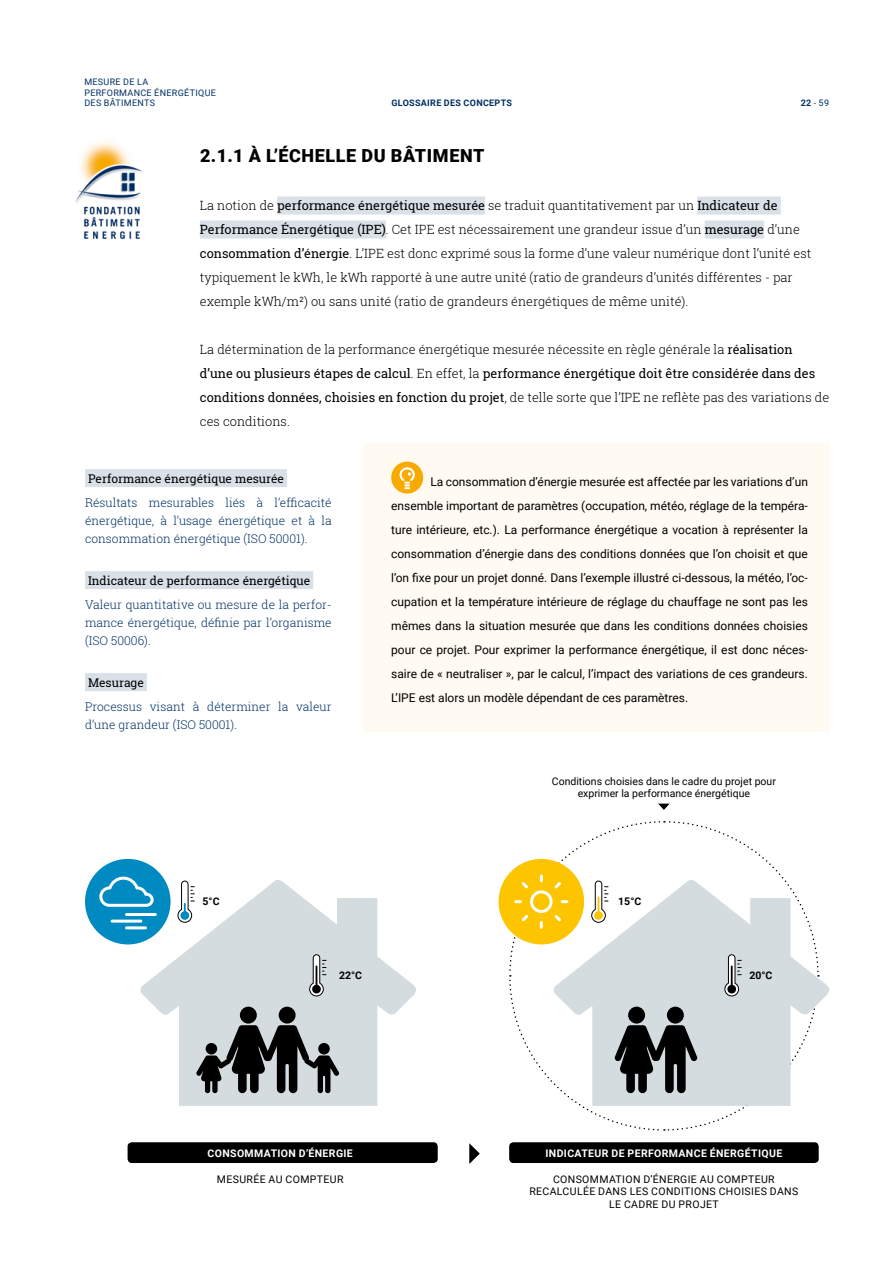
<style>
.page{position:relative;width:893px;height:1263px;background:#fff}
.page>*{position:absolute;margin:0;border:0;box-sizing:border-box;transform-origin:0 0}
.t1{font:900 18px "Roboto";letter-spacing:.035em;color:#000}
.t2{font:300 12.75px/24px "Roboto Slab";color:#000}
.t3{font:12px/24px "Roboto";color:#000;text-align:justify}
.t4{font:300 12px/18px "Roboto Slab";color:#003064;text-align:justify}
.t5{font:12px "Roboto Slab";color:#000}
.t6{font:10.5px/12.6px "Roboto";letter-spacing:.035em;color:#000;text-align:center}
.t7{font:10.5px/12.6px "Roboto";color:#000;text-align:center}
.t8{font:700 10.5px "Roboto";letter-spacing:.035em;color:#fff}
.t9{font:700 10.5px "Roboto";color:#000}
.t10{font:9px/10.8px "Roboto";letter-spacing:.035em;color:#003064}
.t11{font:700 9px "Roboto";letter-spacing:.035em;color:#003064}
.s1{font-weight:700}
.s2{font-weight:400}
</style>
<div class="page">
<img style="left:75px;top:142px;width:67px;height:98px">
<div style="left:363px;top:444px;width:466px;height:288px;background:#fffbf2"></div>
<div style="left:277px;top:197px;width:208px;height:18px;background:#d9e0e8"></div>
<div style="left:697px;top:197px;width:84px;height:18px;background:#d9e0e8"></div>
<div style="left:200px;top:221px;width:186px;height:18px;background:#d9e0e8"></div>
<div style="left:705px;top:221px;width:59px;height:18px;background:#d9e0e8"></div>
<div style="left:391px;top:462px;width:32px;height:32px;background:#f8aa00;border-radius:50%"></div>
<svg style="left:399px;top:467px;width:16px;height:22px"></svg>
<div style="left:85px;top:469px;width:202px;height:18px;background:#d9e0e8"></div>
<div style="left:85px;top:571px;width:228px;height:18px;background:#d9e0e8"></div>
<div style="left:85px;top:673px;width:62px;height:18px;background:#d9e0e8"></div>
<svg style="left:469px;top:1143px;width:11px;height:21px"></svg>
<div style="left:128px;top:1142px;width:310px;height:21px;background:#000;border-radius:4px"></div>
<svg style="left:138px;top:877px;width:278px;height:229px;fill:#d4dcdf"></svg>
<div style="left:279px;top:1007px;width:17px;height:16px;background:#000;border-radius:50%"></div>
<div style="left:240px;top:1007px;width:17px;height:16px;background:#000;border-radius:50%"></div>
<svg style="left:196px;top:1025px;width:143px;height:68px;background:#6b6f70"></svg>
<div style="left:85px;top:859px;width:86px;height:85px;background:#008ac2;border-radius:50%"></div>
<svg style="left:99px;top:876px;width:55px;height:31px"></svg>
<hr style="left:126px;top:913px;width:29px;height:3px;background:#fff">
<hr style="left:126px;top:926px;width:20px;height:3px;background:#fff">
<hr style="left:112px;top:919px;width:29px;height:3px;background:#fff">
<svg style="left:177px;top:880px;width:17px;height:43px"></svg>
<svg style="left:309px;top:954px;width:17px;height:43px"></svg>
<div style="left:312px;top:985px;width:9px;height:8px;background:#000;border-radius:50%"></div>
<svg style="left:658px;top:803px;width:12px;height:7px"></svg>
<div style="left:499px;top:859px;width:85px;height:85px;background:#fdc400;border-radius:50%"></div>
<div style="left:509px;top:1142px;width:310px;height:21px;background:#000;border-radius:4px"></div>
<svg style="left:508px;top:821px;width:311px;height:310px"></svg>
<div style="left:628px;top:1007px;width:17px;height:16px;background:#000;border-radius:50%"></div>
<p class="t10" style="left:84px;top:76px;width:133px">MESURE DE LA<br>PERFORMANCE ÉNERGÉTIQUE<br>DES BÂTIMENTS</p>
<p class="t10" style="left:801px;top:97px;width:30px"><span class="s1">22</span> - 59</p>
<p class="t11" style="left:391px;top:97px;width:122px">GLOSSAIRE DES CONCEPTS</p>
<h1 class="t1" style="left:200px;top:143px;width:286px">2.1.1 À L’ÉCHELLE DU BÂTIMENT</h1>
<p class="t2" style="left:200px;top:193px;width:613px">La notion de <span class="s2">performance énergétique mesurée</span> se traduit quantitativement par un <span class="s2">Indicateur de Performance Énergétique (IPE)</span>. Cet IPE est nécessairement une grandeur issue d’un <span class="s2">mesurage</span> d’une <span class="s2">consommation d’énergie</span>. L’IPE est donc exprimé sous la forme d’une valeur numérique dont l’unité est typiquement le kWh, le kWh rapporté à une autre unité (ratio de grandeurs d’unités différentes - par exemple kWh/m²) ou sans unité (ratio de grandeurs énergétiques de même unité).</p>
<p class="t2" style="left:200px;top:337px;width:631px">La détermination de la performance énergétique mesurée nécessite en règle générale la <span class="s2">réalisation<br>d’une ou plusieurs étapes de calcul</span>. En effet, la <span class="s2">performance énergétique doit être considérée dans des conditions données, choisies en fonction du projet</span>, de telle sorte que l’IPE ne reflète pas des variations de ces conditions.</p>
<p class="t5" style="left:88px;top:470px;width:197px">Performance énergétique mesurée</p>
<p class="t4" style="left:85px;top:493px;width:248px">Résultats mesurables liés à l’efficacité énergétique, à l’usage énergétique et à la consommation énergétique (ISO 50001).</p>
<p class="t5" style="left:88px;top:572px;width:224px">Indicateur de performance énergétique</p>
<p class="t4" style="left:85px;top:595px;width:248px">Valeur quantitative ou mesure de la perfor&shy;mance énergétique, définie par l’organisme (ISO 50006).</p>
<p class="t5" style="left:88px;top:674px;width:57px">Mesurage</p>
<p class="t4" style="left:85px;top:697px;width:248px">Processus visant à déterminer la valeur d’une grandeur (ISO 50001).</p>
<p class="t3" style="left:391px;top:469px;width:418px;text-indent:39px">La consommation d’énergie mesurée est affectée par les variations d’un ensemble important de paramètres (occupation, météo, réglage de la tempéra&shy;ture intérieure, etc.). La performance énergétique a vocation à représenter la consommation d’énergie dans des conditions données que l’on choisit et que l’on fixe pour un projet donné. Dans l’exemple illustré ci-dessous, la météo, l’oc&shy;cupation et la température intérieure de réglage du chauffage ne sont pas les mêmes dans la situation mesurée que dans les conditions données choisies pour ce projet. Pour exprimer la performance énergétique, il est donc néces&shy;saire de « neutraliser », par le calcul, l’impact des variations de ces grandeurs.<br>L’IPE est alors un modèle dépendant de ces paramètres.</p>
<p class="t7" style="left:552px;top:774px;width:226px">Conditions choisies dans le cadre du projet pour exprimer la performance énergétique</p>
<p class="t9" style="left:203px;top:894px;width:18px">5°C</p>
<p class="t9" style="left:339px;top:968px;width:24px">22°C</p>
<p class="t9" style="left:618px;top:894px;width:24px">15°C</p>
<p class="t9" style="left:749px;top:968px;width:24px">20°C</p>
<p class="t8" style="left:208px;top:1146px;width:147px">CONSOMMATION D’ÉNERGIE</p>
<p class="t6" style="left:217px;top:1172px;width:128px">MESURÉE AU COMPTEUR</p>
<p class="t8" style="left:545px;top:1146px;width:238px">INDICATEUR DE PERFORMANCE ÉNERGÉTIQUE</p>
<p class="t6" style="left:529px;top:1172px;width:271px">CONSOMMATION D’ÉNERGIE AU COMPTEUR<br>RECALCULÉE DANS LES CONDITIONS CHOISIES DANS<br>LE CADRE DU PROJET</p>
</div>
